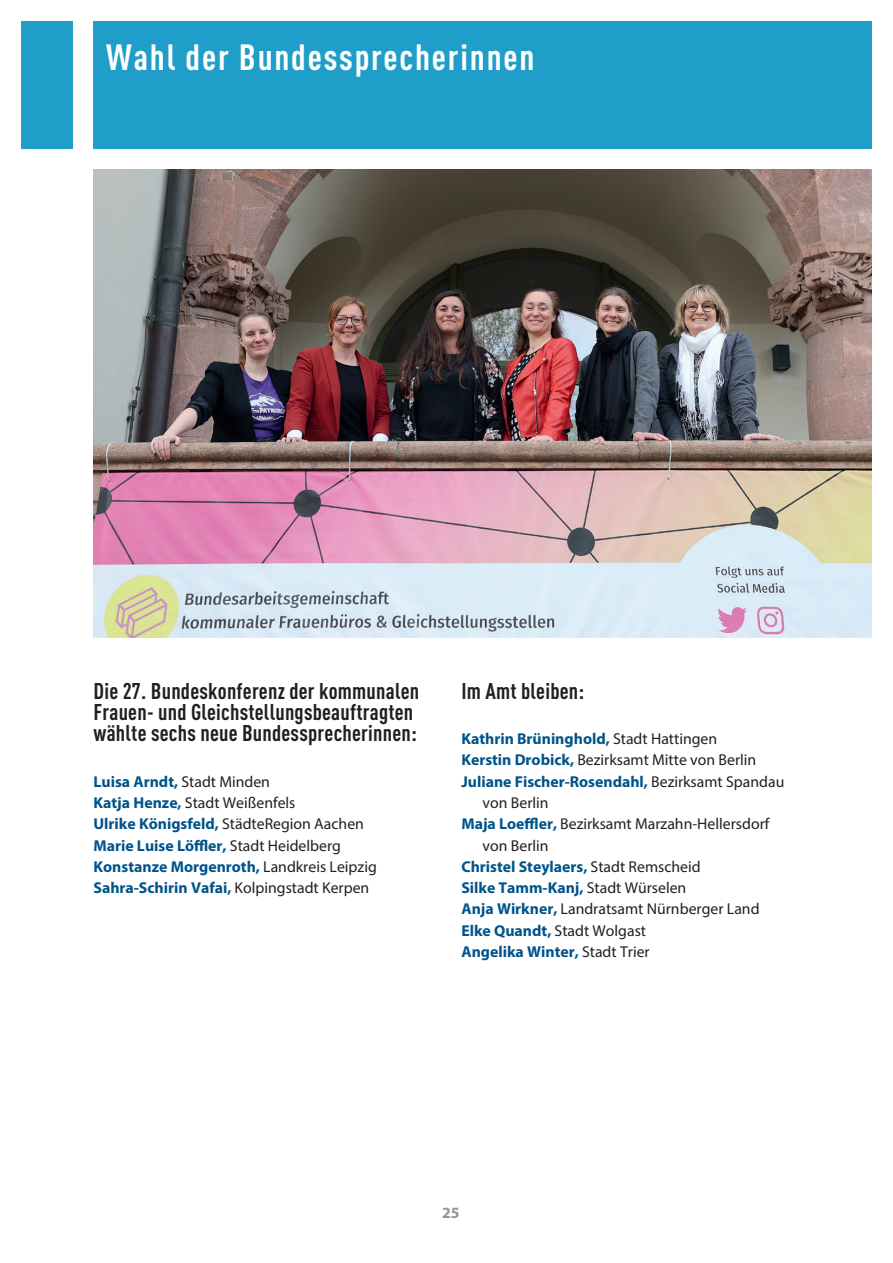
<style>
.page{position:relative;width:893px;height:1263px;background:#fff}
.page>*{position:absolute;margin:0;border:0;box-sizing:border-box;transform-origin:0 0}
.Head_1____Kapitel{font:700 condensed 36px "DINOT";letter-spacing:.05em;color:#fff}
.Head_4_Zwischen{font:700 condensed 22.5px/21.3px "DINOT";letter-spacing:.01em;color:#231f20}
.Text{font:15.75px/21.3px "Myriad Pro";color:#231f20}
.Text-2{font:700 15.75px "Myriad Pro";color:#01548b}
.t1{font:700 15.75px "Myriad Pro";color:#939598}
.s1{font-weight:400;color:#231f20}
.s2{font-weight:700;color:#01548b}
</style>
<div class="page">
<div style="left:21px;top:21px;width:51px;height:128px;background:#1f9ec9"></div>
<div style="left:94px;top:21px;width:778px;height:128px;background:#1f9ec9"></div>
<img style="left:94px;top:169px;width:778px;height:469px">
<p class="Head_1____Kapitel" style="left:106px;top:35px;width:430px">Wahl der Bundessprecherinnen</p>
<p class="Head_4_Zwischen" style="left:94px;top:680px;width:327px">Die 27. Bundeskonferenz der kommunalen<br>Frauen- und Gleichstellungsbeauftragten wählte sechs neue Bundessprecherinnen:</p>
<p class="Text-2" style="left:94px;top:771px;width:178px">Luisa Arndt, <span class="s1">Stadt Minden</span></p>
<p class="Text" style="left:94px;top:792px;width:203px"><span class="s2">Katja Henze,</span> Stadt Weißenfels</p>
<p class="Text" style="left:94px;top:813px;width:272px"><span class="s2">Ulrike Königsfeld,</span> StädteRegion Aachen</p>
<p class="Text-2" style="left:94px;top:835px;width:249px">Marie Luise Löffler, <span class="s1">Stadt Heidelberg</span></p>
<p class="Text-2" style="left:94px;top:856px;width:285px">Konstanze Morgenroth, <span class="s1">Landkreis Leipzig</span></p>
<p class="Text-2" style="left:94px;top:877px;width:277px">Sahra-Schirin Vafai, <span class="s1">Kolpingstadt Kerpen</span></p>
<p class="Head_4_Zwischen" style="left:461px;top:680px;width:124px">Im Amt bleiben:</p>
<p class="Text-2" style="left:461px;top:729px;width:257px">Kathrin Brüninghold, <span class="s1">Stadt Hattingen</span></p>
<p class="Text" style="left:461px;top:749px;width:296px"><span class="s2">Kerstin Drobick,</span> Bezirksamt Mitte von Berlin</p>
<p class="Text" style="left:483px;top:770px;width:303px;text-indent:-21px"><span class="s2">Juliane Fischer-Rosendahl,</span> Bezirksamt Spandau von Berlin</p>
<p class="Text" style="left:483px;top:813px;width:288px;text-indent:-21px"><span class="s2">Maja Loeffler,</span> Bezirksamt Marzahn-Hellersdorf von Berlin</p>
<p class="Text-2" style="left:461px;top:856px;width:241px">Christel Steylaers, <span class="s1">Stadt Remscheid</span></p>
<p class="Text-2" style="left:461px;top:877px;width:227px">Silke Tamm-Kanj, <span class="s1">Stadt Würselen</span></p>
<p class="Text" style="left:461px;top:898px;width:300px"><span class="s2">Anja Wirkner,</span> Landratsamt Nürnberger Land</p>
<p class="Text" style="left:461px;top:919px;width:186px"><span class="s2">Elke Quandt,</span> Stadt Wolgast</p>
<p class="Text-2" style="left:461px;top:941px;width:190px">Angelika Winter, <span class="s1">Stadt Trier</span></p>
<p class="t1" style="left:442px;top:1203px;width:19px">25</p>
</div>
